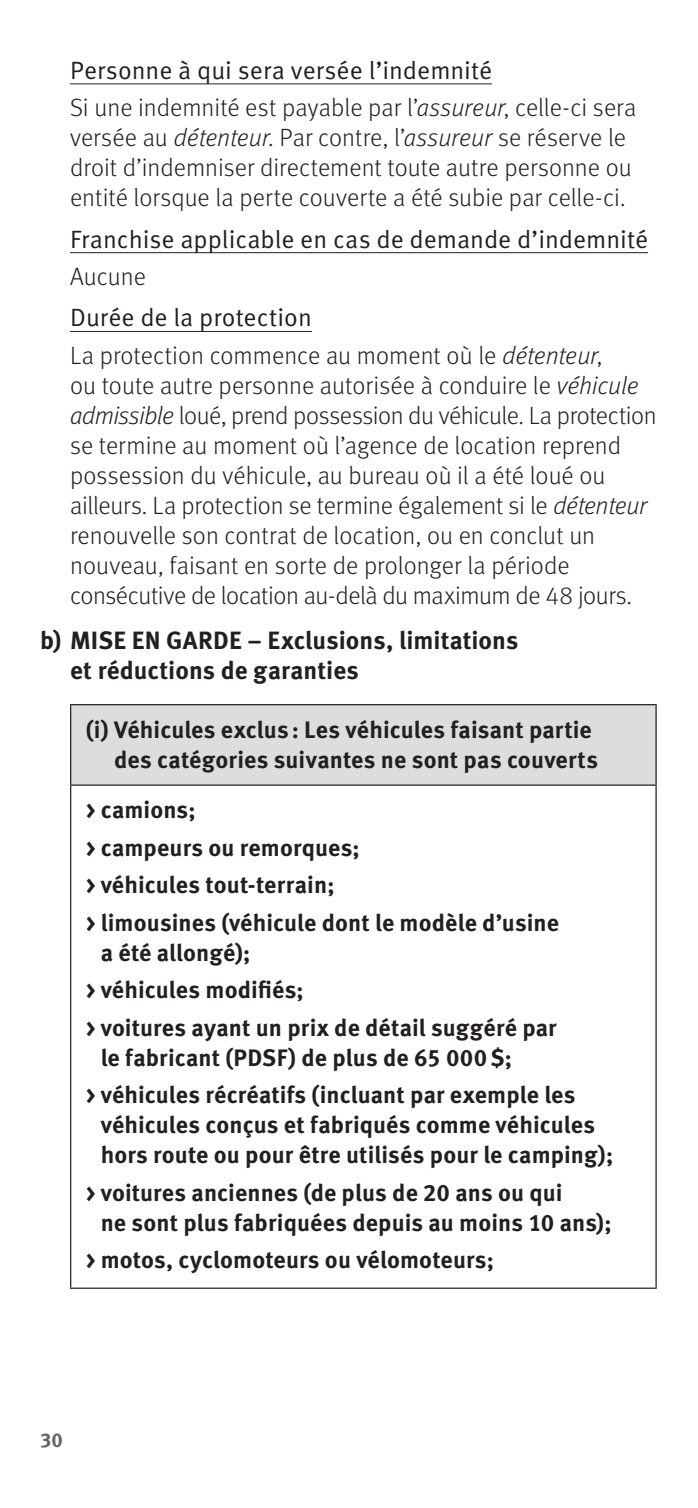
<style>
.page{position:relative;width:698px;height:1508px;background:#fff}
.page>*{position:absolute;margin:0;border:0;box-sizing:border-box;transform-origin:0 0}
.t1{font:300 25px/30px "Meta OT";color:#231f20}
.t2{font:25px "Meta OT Norm";color:#231f20}
.t3{font:700 25px/30px "Meta OT";color:#231f20}
.t4{font:700 23.75px/37.5px "Meta OT";letter-spacing:.005em;color:#231f20}
.t5{font:700 20px "Meta OT";color:#636366}
.s1{font-style:italic}
</style>
<div class="page">
<hr style="left:70px;top:83px;width:422px;height:1px;background:#231f20">
<hr style="left:70px;top:252px;width:578px;height:1px;background:#231f20">
<hr style="left:70px;top:331px;width:242px;height:1px;background:#231f20">
<div style="left:71px;top:704px;width:585px;height:81px;background:#dcdddf"></div>
<hr style="left:70px;top:704px;width:586px;height:1px;background:#231f20">
<hr style="left:70px;top:705px;width:1px;height:79px;background:#231f20">
<hr style="left:655px;top:705px;width:1px;height:79px;background:#231f20">
<hr style="left:70px;top:784px;width:586px;height:2px;background:#231f20">
<hr style="left:70px;top:786px;width:1px;height:501px;background:#231f20">
<hr style="left:655px;top:786px;width:1px;height:501px;background:#231f20">
<hr style="left:70px;top:1287px;width:586px;height:1px;background:#231f20">
<p class="t2" style="left:70px;top:55px;width:423px">Personne à qui sera versée l’indemnité</p>
<p class="t1" style="left:70px;top:93px;width:568px">Si une indemnité est payable par l’<span class="s1">assureur</span>, celle-ci sera versée au <span class="s1">détenteur</span>. Par contre, l’<span class="s1">assureur</span> se réserve le droit d’indemniser directement toute autre personne ou entité lorsque la perte couverte a été subie par celle-ci.</p>
<p class="t2" style="left:70px;top:224px;width:579px">Franchise applicable en cas de demande d’indemnité</p>
<p class="t1" style="left:70px;top:262px;width:77px">Aucune</p>
<p class="t2" style="left:70px;top:303px;width:243px">Durée de la protection</p>
<p class="t1" style="left:70px;top:341px;width:588px">La protection commence au moment où le <span class="s1">détenteur</span>,<br>ou toute autre personne autorisée à conduire le <span class="s1">véhicule admissible</span> loué, prend possession du véhicule. La protection se termine au moment où l’agence de location reprend possession du véhicule, au bureau où il a été loué ou ailleurs. La protection se termine également si le <span class="s1">détenteur </span>renouvelle son contrat de location, ou en conclut un nouveau, faisant en sorte de prolonger la période consécutive de location au-delà du maximum de 48 jours.</p>
<p class="t3" style="left:70px;top:625px;width:450px;text-indent:-30px">b) MISE EN GARDE – Exclusions, limitations et réductions de garanties</p>
<p class="t4" style="left:86px;top:714px;width:514px;line-height:30px;text-align:right">(i) Véhicules exclus : Les véhicules faisant partie des catégories suivantes ne sont pas couverts</p>
<p class="t4" style="left:86px;top:791px;width:475px">&gt; camions;<br>&gt; campeurs ou remorques;<br>&gt; véhicules tout-terrain;<br>&gt; limousines (véhicule dont le modèle d’usine</p>
<p class="t4" style="left:86px;top:934px;width:472px;text-indent:15px">a été allongé);<br>&gt; véhicules modifiés;<br>&gt; voitures ayant un prix de détail suggéré par</p>
<p class="t4" style="left:86px;top:1039px;width:491px;text-indent:15px">le fabricant (PDSF) de plus de 65 000$;<br>&gt; véhicules récréatifs (incluant par exemple les</p>
<p class="t4" style="left:101px;top:1110px;width:514px;line-height:30px">véhicules conçus et fabriqués comme véhicules hors route ou pour être utilisés pour le camping);</p>
<p class="t4" style="left:101px;top:1177px;width:512px;line-height:30px;text-indent:-15px">&gt; voitures anciennes (de plus de 20 ans ou qui<br>ne sont plus fabriquées depuis au moins 10 ans);</p>
<p class="t4" style="left:86px;top:1241px;width:410px">&gt; motos, cyclomoteurs ou vélomoteurs;</p>
<p class="t5" style="left:40px;top:1427px;width:24px">30</p>
</div>
